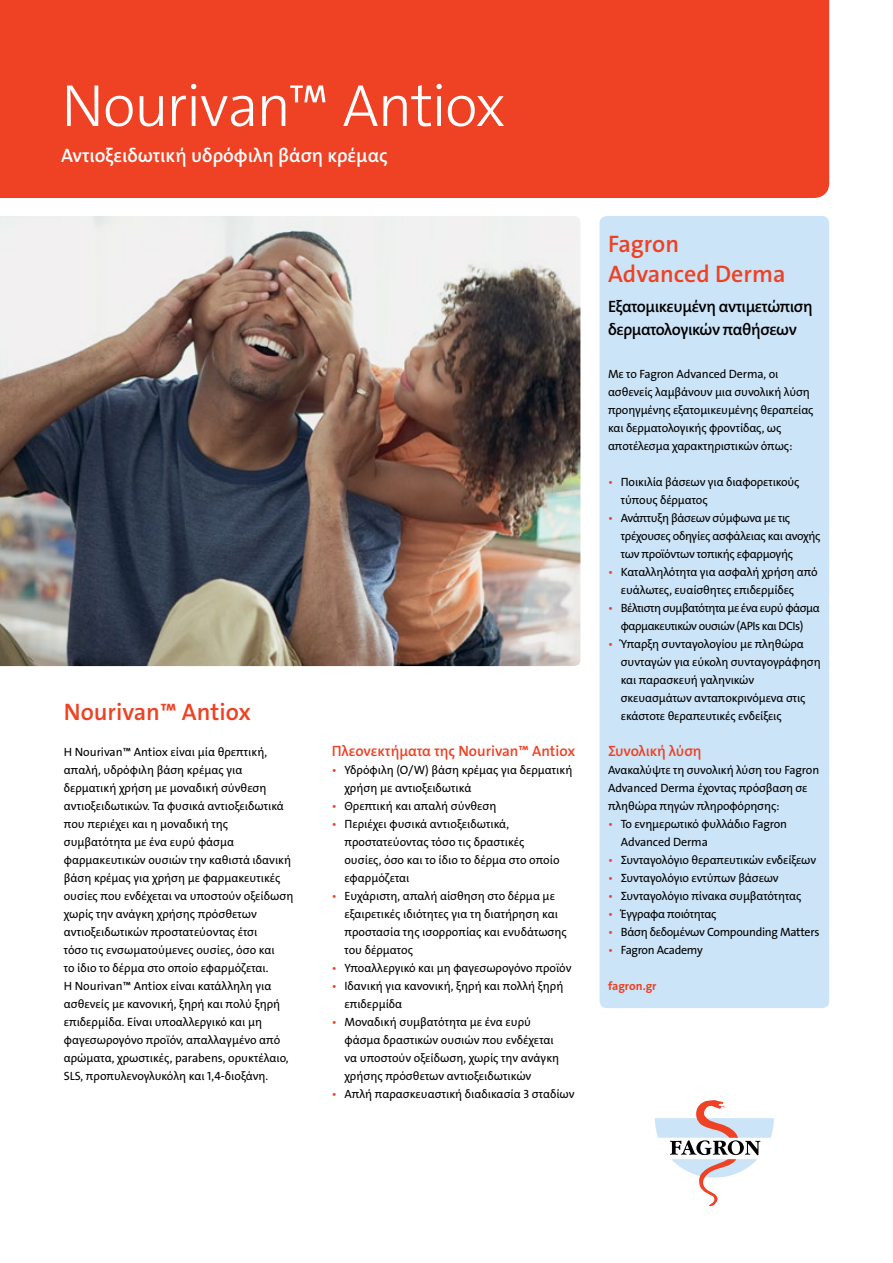
<style>
.page{position:relative;width:893px;height:1263px;background:#fff}
.page>*{position:absolute;margin:0;border:0;box-sizing:border-box;transform-origin:0 0}
.t1{font:60px "The Sans LP3 Lig";letter-spacing:-.025em;color:#fff}
.t2{font:24px/30px "The Sans LP6 Se Bld";color:#ef4123}
.t3{font:19.5px "The Sans LP6 Se Bld";color:#fff}
.t4{font:16.5px/22.5px "The Sans LP6 Se Bld";letter-spacing:-.025em;color:#000}
.t5{font:15px "The Sans LP6 Se Bld";color:#ef4123}
.t6{font:12px/18px "The Sans LP5 Plain";letter-spacing:-.01em;color:#000}
.t7{font:12px/18px "The Sans LP5 Plain";letter-spacing:-.04em;color:#000;text-align:center}
.t8{font:12px "The Sans LP7 Bld";letter-spacing:-.005em;color:#ef4123}
.s1{color:#ef4123}
.s2{color:#ef4135}
</style>
<div class="page">
<div style="left:0;top:0;width:829px;height:198px;background:#ef4123"></div>
<img style="left:0;top:216px;width:580px;height:450px">
<svg style="left:655px;top:1100px;width:119px;height:106px"></svg>
<div style="left:600px;top:217px;width:228px;height:790px;background:#cce4f7;border-radius:6px"></div>
<div style="left:600px;top:216px;width:229px;height:792px;border:2px solid #cce4f7;border-radius:6px"></div>
<h1 class="t1" style="left:61px;top:67px;width:446px">Nourivan™ Antiox</h1>
<h3 class="t3" style="left:61px;top:143px;width:328px">Αντιοξειδωτική υδρόφιλη βάση κρέμας</h3>
<h2 class="t2" style="left:64px;top:697px;width:189px">Nourivan™ Antiox</h2>
<p class="t6" style="left:64px;top:743px;width:231px">Η Nourivan™ Antiox είναι μία θρεπτική, απαλή, υδρόφιλη βάση κρέμας για δερματική χρήση με μοναδική σύνθεση αντιοξειδωτικών. Τα φυσικά αντιοξειδωτικά που περιέχει και η μοναδική της συμβατότητα με ένα ευρύ φάσμα φαρμακευτικών ουσιών την καθιστά ιδανική βάση κρέμας για χρήση με φαρμακευτικές ουσίες που ενδέχεται να υποστούν οξείδωση χωρίς την ανάγκη χρήσης πρόσθετων αντιοξειδωτικών προστατεύοντας έτσι<br>τόσο τις ενσωματούμενες ουσίες, όσο και<br>το ίδιο το δέρμα στο οποίο εφαρμόζεται.<br>Η Nourivan™ Antiox είναι κατάλληλη για ασθενείς με κανονική, ξηρή και πολύ ξηρή επιδερμίδα. Είναι υποαλλεργικό και μη φαγεσωρογόνο προϊόν, απαλλαγμένο από αρώματα, χρωστικές, parabens, ορυκτέλαιο, SLS, προπυλενογλυκόλη και 1,4-διοξάνη.</p>
<p class="t5" style="left:332px;top:741px;width:245px">Πλεονεκτήματα της Nourivan™ Antiox</p>
<p class="t6" style="left:344px;top:761px;width:230px;text-indent:-13px"><span class="s1">•</span> Υδρόφιλη (O/W) βάση κρέμας για δερματική χρήση με αντιοξειδωτικά</p>
<p class="t6" style="left:332px;top:797px;width:166px"><span class="s1">•</span> Θρεπτική και απαλή σύνθεση</p>
<p class="t6" style="left:344px;top:815px;width:217px;text-indent:-13px"><span class="s1">•</span> Περιέχει φυσικά αντιοξειδωτικά, προστατεύοντας τόσο τις δραστικές ουσίες, όσο και το ίδιο το δέρμα στο οποίο εφαρμόζεται</p>
<p class="t6" style="left:344px;top:887px;width:224px;text-indent:-13px"><span class="s1">•</span> Ευχάριστη, απαλή αίσθηση στο δέρμα με εξαιρετικές ιδιότητες για τη διατήρηση και προστασία της ισορροπίας και ενυδάτωσης του δέρματος</p>
<p class="t6" style="left:332px;top:959px;width:241px"><span class="s1">•</span> Υποαλλεργικό και μη φαγεσωρογόνο προϊόν</p>
<p class="t6" style="left:344px;top:977px;width:220px;text-indent:-13px"><span class="s1">•</span> Ιδανική για κανονική, ξηρή και πολλή ξηρή επιδερμίδα</p>
<p class="t6" style="left:344px;top:1013px;width:216px;text-indent:-13px"><span class="s1">•</span> Μοναδική συμβατότητα με ένα ευρύ φάσμα δραστικών ουσιών που ενδέχεται να υποστούν οξείδωση, χωρίς την ανάγκη χρήσης πρόσθετων αντιοξειδωτικών</p>
<p class="t6" style="left:332px;top:1085px;width:244px"><span class="s1">•</span> Απλή παρασκευαστική διαδικασία 3 σταδίων</p>
<h2 class="t2" style="left:608px;top:229px;width:179px">Fagron<br>Advanced Derma</h2>
<h3 class="t4" style="left:608px;top:295px;width:206px">Εξατομικευμένη αντιμετώπιση δερματολογικών παθήσεων</h3>
<p class="t6" style="left:608px;top:365px;width:207px">Με το Fagron Advanced Derma, οι ασθενείς λαμβάνουν μια συνολική λύση προηγμένης εξατομικευμένης θεραπείας και δερματολογικής φροντίδας, ως αποτέλεσμα χαρακτηριστικών όπως:</p>
<p class="t6" style="left:621px;top:473px;width:180px;text-indent:-13px"><span class="s1">•</span> Ποικιλία βάσεων για διαφορετικούς τύπους δέρματος</p>
<p class="t6" style="left:621px;top:509px;width:201px;text-indent:-13px"><span class="s1">•</span> Ανάπτυξη βάσεων σύμφωνα με τις τρέχουσες οδηγίες ασφάλειας και ανοχής των προϊόντων τοπικής εφαρμογής</p>
<p class="t6" style="left:621px;top:563px;width:198px;text-indent:-13px"><span class="s1">•</span> Καταλληλότητα για ασφαλή χρήση από ευάλωτες, ευαίσθητες επιδερμίδες</p>
<p class="t7" style="left:608px;top:599px;width:213px"><span class="s1">•</span> Βέλτιστη συμβατότητα με ένα ευρύ φάσμα φαρμακευτικών ουσιών (APIs και DCIs)</p>
<p class="t6" style="left:621px;top:635px;width:201px;text-indent:-13px"><span class="s1">•</span> Ύπαρξη συνταγολογίου με πληθώρα συνταγών για εύκολη συνταγογράφηση και παρασκευή γαληνικών σκευασμάτων ανταποκρινόμενα στις εκάστοτε θεραπευτικές ενδείξεις</p>
<p class="t5" style="left:608px;top:741px;width:95px">Συνολική λύση</p>
<p class="t6" style="left:608px;top:761px;width:213px">Ανακαλύψτε τη συνολική λύση του Fagron<br>Advanced Derma έχοντας πρόσβαση σε πληθώρα πηγών πληροφόρησης:</p>
<p class="t6" style="left:621px;top:815px;width:168px;text-indent:-13px"><span class="s2">•</span> Το ενημερωτικό φυλλάδιο Fagron<br>Advanced Derma</p>
<p class="t6" style="left:608px;top:851px;width:210px"><span class="s2">•</span> Συνταγολόγιο θεραπευτικών ενδείξεων</p>
<p class="t6" style="left:608px;top:869px;width:172px"><span class="s2">•</span> Συνταγολόγιο εντύπων βάσεων</p>
<p class="t6" style="left:608px;top:887px;width:195px"><span class="s2">•</span> Συνταγολόγιο πίνακα συμβατότητας</p>
<p class="t6" style="left:608px;top:905px;width:110px"><span class="s2">•</span> Έγγραφα ποιότητας</p>
<p class="t6" style="left:608px;top:923px;width:213px"><span class="s2">•</span> Bάση δεδομένων Compounding Matters</p>
<p class="t6" style="left:608px;top:941px;width:96px"><span class="s2">•</span> Fagron Academy</p>
<p class="t8" style="left:608px;top:978px;width:50px">fagron.gr</p>
</div>
